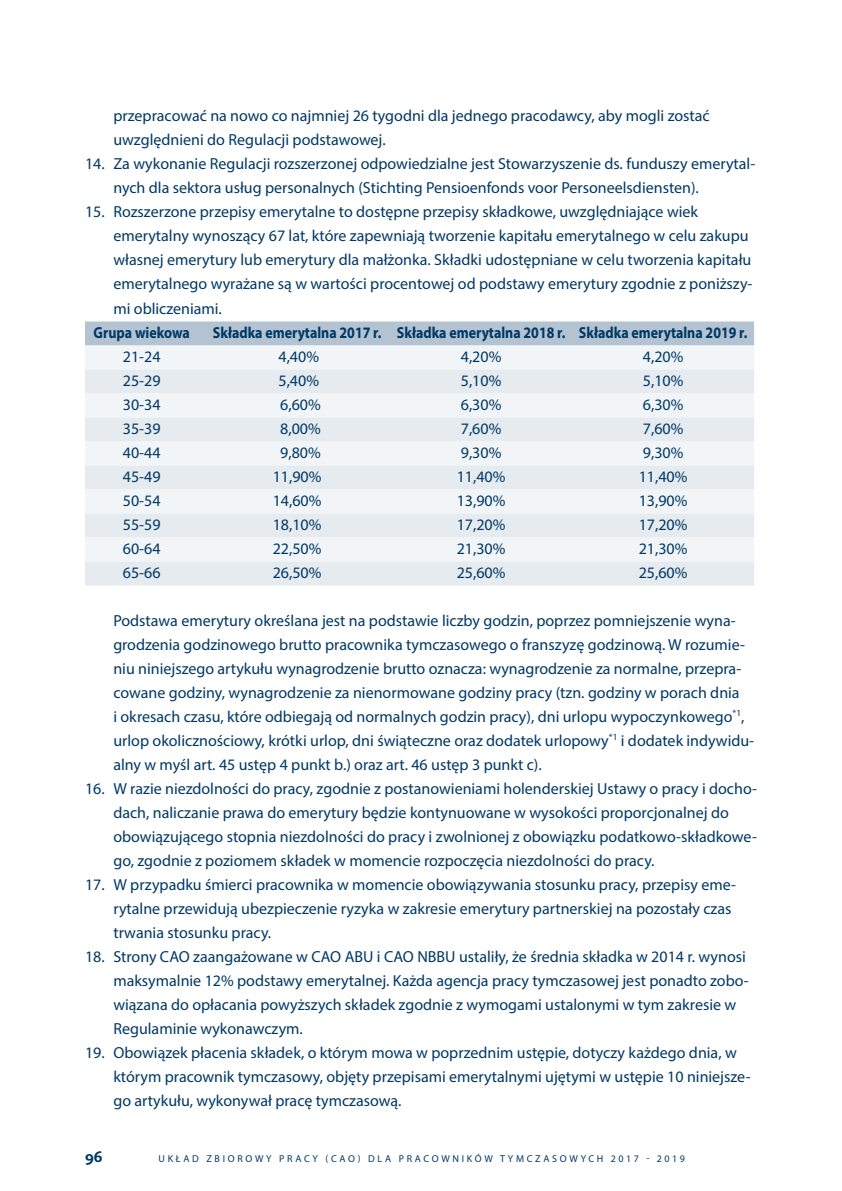
<style>
.page{position:relative;width:842px;height:1191px;background:#fff}
.page>*{position:absolute;margin:0;border:0;box-sizing:border-box;transform-origin:0 0}
.t1{font:16px/24px "Myriad Pro";color:#003865}
.t2{font:700 16px "Myriad Pro";color:#003865;scale:.87 1}
.t3{font:700 16px "Kievit";color:#003865}
.t4{font:10px "Myriad Pro";letter-spacing:.27em;color:#003865}
</style>
<div class="page">
<div style="left:85px;top:321px;width:669px;height:24px;background:#b3c3d1"></div>
<div style="left:85px;top:345px;width:669px;height:24px;background:#f2f5f7"></div>
<div style="left:85px;top:369px;width:669px;height:24px;background:#e6ebf0"></div>
<div style="left:85px;top:393px;width:669px;height:24px;background:#f2f5f7"></div>
<div style="left:85px;top:417px;width:669px;height:24px;background:#e6ebf0"></div>
<div style="left:85px;top:441px;width:669px;height:24px;background:#f2f5f7"></div>
<div style="left:85px;top:465px;width:669px;height:24px;background:#e6ebf0"></div>
<div style="left:85px;top:489px;width:669px;height:24px;background:#f2f5f7"></div>
<div style="left:85px;top:513px;width:669px;height:24px;background:#e6ebf0"></div>
<div style="left:85px;top:537px;width:669px;height:24px;background:#f2f5f7"></div>
<div style="left:85px;top:561px;width:669px;height:24px;background:#e6ebf0"></div>
<p class="t1" style="left:113px;top:104px;width:598px">przepracować na nowo co najmniej 26 tygodni dla jednego pracodawcy, aby mogli zostać uwzględnieni do Regulacji podstawowej.</p>
<p class="t1" style="left:113px;top:152px;width:643px;text-indent:-28px">14. Za wykonanie Regulacji rozszerzonej odpowiedzialne jest Stowarzyszenie ds. funduszy emerytal&shy;nych dla sektora usług personalnych (Stichting Pensioenfonds voor Personeelsdiensten).</p>
<p class="t1" style="left:113px;top:200px;width:641px;text-indent:-28px">15. Rozszerzone przepisy emerytalne to dostępne przepisy składkowe, uwzględniające wiek emerytalny wynoszący 67 lat, które zapewniają tworzenie kapitału emerytalnego w celu zakupu własnej emerytury lub emerytury dla małżonka. Składki udostępniane w celu tworzenia kapitału emerytalnego wyrażane są w wartości procentowej od podstawy emerytury zgodnie z poniższy&shy;mi obliczeniami.</p>
<p class="t2" style="left:94px;top:322px;width:112px">Grupa wiekowa</p>
<p class="t2" style="left:213px;top:322px;width:616px">Składka emerytalna 2017 r. Składka emerytalna 2018 r. Składka emerytalna 2019 r.</p>
<p class="t1" style="left:123px;top:344px;width:39px">21-24</p>
<p class="t1" style="left:278px;top:344px;width:42px">4,40%</p>
<p class="t1" style="left:461px;top:344px;width:42px">4,20%</p>
<p class="t1" style="left:643px;top:344px;width:42px">4,20%</p>
<p class="t1" style="left:123px;top:368px;width:39px">25-29</p>
<p class="t1" style="left:278px;top:368px;width:42px">5,40%</p>
<p class="t1" style="left:461px;top:368px;width:42px">5,10%</p>
<p class="t1" style="left:643px;top:368px;width:42px">5,10%</p>
<p class="t1" style="left:123px;top:392px;width:39px">30-34</p>
<p class="t1" style="left:280px;top:392px;width:42px">6,60%</p>
<p class="t1" style="left:461px;top:392px;width:42px">6,30%</p>
<p class="t1" style="left:643px;top:392px;width:42px">6,30%</p>
<p class="t1" style="left:123px;top:416px;width:39px">35-39</p>
<p class="t1" style="left:280px;top:416px;width:42px">8,00%</p>
<p class="t1" style="left:461px;top:416px;width:42px">7,60%</p>
<p class="t1" style="left:643px;top:416px;width:42px">7,60%</p>
<p class="t1" style="left:123px;top:440px;width:39px">40-44</p>
<p class="t1" style="left:280px;top:440px;width:42px">9,80%</p>
<p class="t1" style="left:461px;top:440px;width:42px">9,30%</p>
<p class="t1" style="left:643px;top:440px;width:42px">9,30%</p>
<p class="t1" style="left:123px;top:464px;width:39px">45-49</p>
<p class="t1" style="left:273px;top:464px;width:50px">11,90%</p>
<p class="t1" style="left:457px;top:464px;width:50px">11,40%</p>
<p class="t1" style="left:639px;top:464px;width:50px">11,40%</p>
<p class="t1" style="left:123px;top:488px;width:39px">50-54</p>
<p class="t1" style="left:273px;top:488px;width:50px">14,60%</p>
<p class="t1" style="left:457px;top:488px;width:50px">13,90%</p>
<p class="t1" style="left:639px;top:488px;width:50px">13,90%</p>
<p class="t1" style="left:123px;top:512px;width:39px">55-59</p>
<p class="t1" style="left:273px;top:512px;width:50px">18,10%</p>
<p class="t1" style="left:457px;top:512px;width:50px">17,20%</p>
<p class="t1" style="left:639px;top:512px;width:50px">17,20%</p>
<p class="t1" style="left:123px;top:536px;width:39px">60-64</p>
<p class="t1" style="left:273px;top:536px;width:50px">22,50%</p>
<p class="t1" style="left:457px;top:536px;width:50px">21,30%</p>
<p class="t1" style="left:639px;top:536px;width:50px">21,30%</p>
<p class="t1" style="left:123px;top:560px;width:39px">65-66</p>
<p class="t1" style="left:273px;top:560px;width:50px">26,50%</p>
<p class="t1" style="left:457px;top:560px;width:50px">25,60%</p>
<p class="t1" style="left:639px;top:560px;width:50px">25,60%</p>
<p class="t1" style="left:113px;top:608px;width:642px">Podstawa emerytury określana jest na podstawie liczby godzin, poprzez pomniejszenie wyna&shy;grodzenia godzinowego brutto pracownika tymczasowego o franszyzę godzinową. W rozumie&shy;niu niniejszego artykułu wynagrodzenie brutto oznacza: wynagrodzenie za normalne, przepra&shy;cowane godziny, wynagrodzenie za nienormowane godziny pracy (tzn. godziny w porach dnia<br>i okresach czasu, które odbiegają od normalnych godzin pracy), dni urlopu wypoczynkowego<sup>*1</sup>, urlop okolicznościowy, krótki urlop, dni świąteczne oraz dodatek urlopowy<sup>*1</sup> i dodatek indywidu&shy;alny w myśl art. 45 ustęp 4 punkt b.) oraz art. 46 ustęp 3 punkt c).</p>
<p class="t1" style="left:113px;top:776px;width:645px;text-indent:-28px">16. W razie niezdolności do pracy, zgodnie z postanowieniami holenderskiej Ustawy o pracy i docho&shy;dach, naliczanie prawa do emerytury będzie kontynuowane w wysokości proporcjonalnej do obowiązującego stopnia niezdolności do pracy i zwolnionej z obowiązku podatkowo-składkowe&shy;go, zgodnie z poziomem składek w momencie rozpoczęcia niezdolności do pracy.</p>
<p class="t1" style="left:113px;top:872px;width:624px;text-indent:-28px">17. W przypadku śmierci pracownika w momencie obowiązywania stosunku pracy, przepisy eme&shy;rytalne przewidują ubezpieczenie ryzyka w zakresie emerytury partnerskiej na pozostały czas trwania stosunku pracy.</p>
<p class="t1" style="left:113px;top:944px;width:637px;text-indent:-28px">18. Strony CAO zaangażowane w CAO ABU i CAO NBBU ustaliły, że średnia składka w 2014 r. wynosi maksymalnie 12% podstawy emerytalnej. Każda agencja pracy tymczasowej jest ponadto zobo&shy;wiązana do opłacania powyższych składek zgodnie z wymogami ustalonymi w tym zakresie w Regulaminie wykonawczym.</p>
<p class="t1" style="left:113px;top:1040px;width:639px;text-indent:-28px">19. Obowiązek płacenia składek, o którym mowa w poprzednim ustępie, dotyczy każdego dnia, w którym pracownik tymczasowy, objęty przepisami emerytalnymi ujętymi w ustępie 10 niniejsze&shy;go artykułu, wykonywał pracę tymczasową.</p>
<p class="t3" style="left:85px;top:1147px;width:19px">96</p>
<p class="t4" style="left:159px;top:1152px;width:528px">UKŁAD ZBIOROWY PRACY (CAO) DLA PRACOWNIKÓW TYMCZASOWYCH 2017 - 2019</p>
</div>
